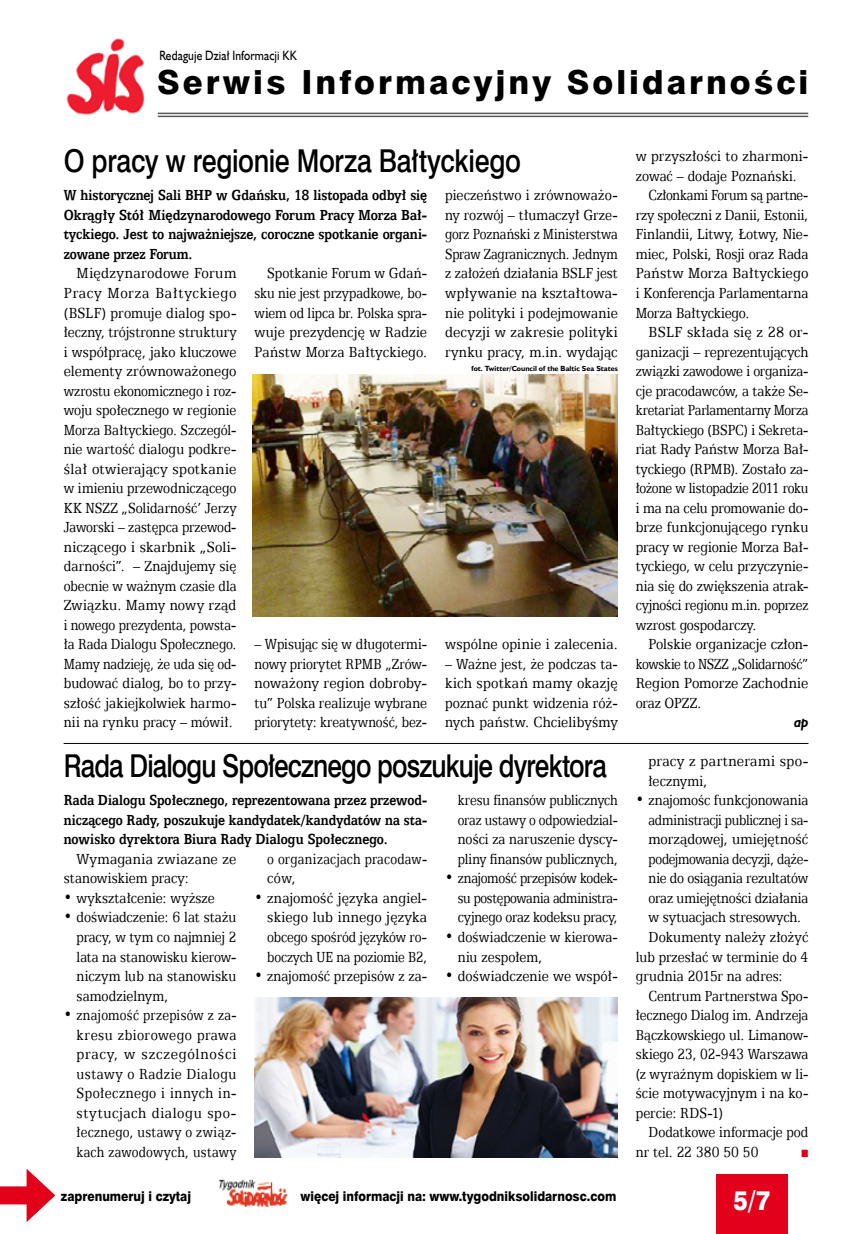
<style>
.page{position:relative;width:851px;height:1234px;background:#fff}
.page>*{position:absolute;margin:0;border:0;box-sizing:border-box;transform-origin:0 0}
.t1{font:33.3px "Swis 721 Hv EU";letter-spacing:.09em;color:#000}
.t2{font:31.5px "Swis 721 Md EU";letter-spacing:-.03em;color:#000;scale:.83 1}
.t3{font:31.5px "Swis 721 Md EU";letter-spacing:-.03em;color:#000;scale:.85 1}
.t4{font:27px "Swis 721 Hv EU";color:#fff;scale:.9 1}
.t5{font:16.5px/19.5px "Egyptian 505 EU";color:#000;text-align:justify;scale:.85 1}
.t6{font:16.5px/19.5px "Egyptian 505 EU";color:#000;scale:.89 1}
.t7{font:16.5px/19.5px "Egyptian 505 EU";color:#000;text-align:justify;scale:.86 1}
.t8{font:16.5px/19.5px "Egyptian 505 EU";color:#000;text-align:justify;scale:.84 1}
.t9{font:700 16.5px/19.5px "Egyptian 505 EU";color:#000;text-align:justify;scale:.85 1}
.t10{font:16.5px/19.5px "Egyptian 505 EU";color:#000;text-align:justify;scale:.82 1}
.t11{font:700 16.5px/19.5px "Egyptian 505 EU";color:#000;text-align:justify;scale:.84 1}
.t12{font:16.5px "Egyptian 505 EU";color:#000;scale:.83 1}
.t13{font:16.5px "Egyptian 505 EU";color:#000;scale:.88 1}
.t14{font:16.5px "Egyptian 505 EU";letter-spacing:-.02em;color:#000;scale:.82 1}
.t15{font:16.5px/19.5px "Egyptian 505 EU";color:#000;scale:.81 1}
.t16{font:16.5px "Egyptian 505 EU";color:#000;scale:.87 1}
.t17{font:16.5px "Egyptian 505 EU";letter-spacing:-.02em;color:#000;scale:.81 1}
.t18{font:16.5px "Egyptian 505 EU";letter-spacing:-.02em;color:#000;scale:.85 1}
.t19{font:italic 700 15px "Humanst 521 EU";color:#000;scale:.9 1}
.t20{font:13.5px "Swis 721 Hv EU";color:#000;scale:.9 1}
.t21{font:13.5px "Humanst 521 EU";letter-spacing:.015em;color:#000;scale:.85 1}
.t22{font:10.5px "Zapf Dingbats ITC";color:#e2001a;scale:.85 1}
.t23{font:700 7.5px "Humanst 521 EU";color:#000}
</style>
<div class="page">
<div style="left:716px;top:1174px;width:72px;height:59px;background:#e2001a"></div>
<img style="left:219px;top:1179px;width:69px;height:27px">
<div style="left:0;top:1186px;width:38px;height:18px;background:#e2001a"></div>
<svg style="left:27px;top:1169px;width:28px;height:52px"></svg>
<img style="left:66px;top:38px;width:80px;height:77px">
<hr style="left:158px;top:113px;width:650px;height:1px;background:#58585a">
<hr style="left:158px;top:116px;width:650px;height:1px;background:#58585a">
<img style="left:252px;top:374px;width:365px;height:243px">
<img style="left:254px;top:997px;width:363px;height:160px">
<hr style="left:64px;top:743px;width:744px;height:1px;background:#000">
<p class="t21" style="left:159px;top:47px;width:163px">Redaguje Dział Informacji KK</p>
<h1 class="t1" style="left:157px;top:62px;width:652px">Serwis Informacyjny Solidarności</h1>
<h2 class="t3" style="left:64px;top:141px;width:539px">O pracy w regionie Morza Bałtyckiego</h2>
<p class="t9" style="left:64px;top:185px;width:429px">W historycznej Sali BHP w Gdańsku, 18 listopada odbył się Okrągły Stół Międzynarodowego Forum Pracy Morza Bał&shy;tyckiego. Jest to najważniejsze, coroczne spotkanie organi&shy;zowane przez Forum.</p>
<p class="t6" style="left:64px;top:263px;width:195px;text-align:justify;text-indent:13px">Międzynarodowe Forum Pracy Morza Bałtyckiego (BSLF) promuje dialog spo&shy;łeczny, trójstronne struktury i współpracę, jako kluczowe elementy zrównoważonego wzrostu ekonomicznego i roz&shy;woju społecznego w regionie Morza Bałtyckiego. Szczegól&shy;nie wartość dialogu podkre&shy;ślał otwierający spotkanie w imieniu przewodniczącego KK NSZZ „Solidarność’ Jerzy Jaworski – zastępca przewod&shy;niczącego i skarbnik „Soli&shy;darności”. – Znajdujemy się obecnie w ważnym czasie dla Związku. Mamy nowy rząd i nowego prezydenta, powsta&shy;ła Rada Dialogu Społecznego.<br>Mamy nadzieję, że uda się od&shy;budować dialog, bo to przy&shy;szłość jakiejkolwiek harmo&shy;nii na rynku pracy – mówił.</p>
<p class="t5" style="left:254px;top:263px;width:204px;text-indent:13px">Spotkanie Forum w Gdań&shy;sku nie jest przypadkowe, bo&shy;wiem od lipca br. Polska spra&shy;wuje prezydencję w Radzie Państw Morza Bałtyckiego.</p>
<p class="t7" style="left:445px;top:185px;width:202px">pieczeństwo i zrównoważo&shy;ny rozwój – tłumaczył Grze&shy;gorz Poznański z Ministerstwa Spraw Zagranicznych. Jednym z założeń działania BSLF jest wpływanie na kształtowa&shy;nie polityki i podejmowanie decyzji w zakresie polityki rynku pracy, m.in. wydając</p>
<p class="t23" style="left:471px;top:364px;width:148px">fot. Twitter/Council of the Baltic Sea States</p>
<p class="t8" style="left:254px;top:634px;width:207px">– Wpisując się w długotermi&shy;nowy priorytet RPMB „Zrów&shy;noważony region dobroby&shy;tu” Polska realizuje wybrane priorytety: kreatywność, bez-</p>
<p class="t13" style="left:445px;top:634px;width:198px">wspólne opinie i zalecenia.</p>
<p class="t5" style="left:445px;top:653px;width:204px">– Ważne jest, że podczas ta&shy;kich spotkań mamy okazję poznać punkt widzenia róż&shy;nych państw. Chcielibyśmy</p>
<h2 class="t2" style="left:64px;top:746px;width:655px">Rada Dialogu Społecznego poszukuje dyrektora</h2>
<p class="t11" style="left:64px;top:790px;width:434px">Rada Dialogu Społecznego, reprezentowana przez przewod&shy;niczącego Rady, poszukuje kandydatek/kandydatów na sta&shy;nowisko dyrektora Biura Rady Dialogu Społecznego.</p>
<p class="t6" style="left:64px;top:848px;width:195px;text-indent:13px">Wymagania zwiazane ze stanowiskiem pracy:</p>
<p class="t5" style="left:64px;top:887px;width:179px">• wykształcenie: wyższe</p>
<p class="t5" style="left:77px;top:907px;width:189px;text-indent:-13px">• doświadczenie: 6 lat stażu pracy, w tym co najmniej 2 lata na stanowisku kierow&shy;niczym lub na stanowisku samodzielnym,</p>
<p class="t5" style="left:77px;top:1004px;width:189px;text-indent:-13px">• znajomość przepisów z za&shy;kresu zbiorowego prawa pracy, w szczególności ustawy o Radzie Dialogu Społecznego i innych in&shy;stytucjach dialogu spo&shy;łecznego, ustawy o związ&shy;kach zawodowych, ustawy</p>
<p class="t10" style="left:458px;top:790px;width:196px">kresu finansów publicznych oraz ustawy o odpowiedzial&shy;ności za naruszenie dyscy&shy;pliny finansów publicznych,</p>
<p class="t5" style="left:458px;top:868px;width:189px;text-indent:-13px">• znajomość przepisów kodek&shy;su postępowania administra&shy;cyjnego oraz kodeksu pracy,</p>
<p class="t5" style="left:458px;top:926px;width:189px;text-indent:-13px">• doświadczenie w kierowa&shy;niu zespołem,</p>
<p class="t5" style="left:445px;top:965px;width:204px">• doświadczenie we współ-</p>
<p class="t15" style="left:267px;top:848px;width:199px">o organizacjach pracodaw&shy;ców,</p>
<p class="t5" style="left:267px;top:887px;width:189px;text-indent:-13px">• znajomość języka angiel&shy;skiego lub innego języka obcego spośród języków ro&shy;boczych UE na poziomie B2,</p>
<p class="t5" style="left:254px;top:965px;width:204px">• znajomość przepisów z za-</p>
<p class="t20" style="left:61px;top:1187px;width:146px">zaprenumeruj i czytaj</p>
<p class="t20" style="left:300px;top:1187px;width:352px">więcej informacji na: www.tygodniksolidarnosc.com</p>
<p class="t13" style="left:635px;top:147px;width:198px">w przyszłości to zharmoni-</p>
<p class="t5" style="left:635px;top:166px;width:191px">zować – dodaje Poznański.</p>
<p class="t15" style="left:648px;top:185px;width:199px">Członkami Forum są partne-</p>
<p class="t8" style="left:635px;top:205px;width:207px">rzy społeczni z Danii, Estonii,</p>
<p class="t5" style="left:635px;top:224px;width:204px">Finlandii, Litwy, Łotwy, Nie-</p>
<p class="t7" style="left:635px;top:244px;width:202px">miec, Polski, Rosji oraz Rada</p>
<p class="t6" style="left:635px;top:263px;width:195px">Państw Morza Bałtyckiego</p>
<p class="t7" style="left:635px;top:283px;width:202px">i Konferencja Parlamentarna</p>
<p class="t5" style="left:635px;top:302px;width:135px">Morza Bałtyckiego.</p>
<p class="t6" style="left:648px;top:322px;width:181px">BSLF składa się z 28 or-</p>
<p class="t7" style="left:635px;top:341px;width:202px">ganizacji – reprezentujących</p>
<p class="t12" style="left:635px;top:361px;width:209px">związki zawodowe i organiza-</p>
<p class="t5" style="left:635px;top:380px;width:204px">cje pracodawców, a także Se-</p>
<p class="t10" style="left:635px;top:400px;width:212px">kretariat Parlamentarny Morza</p>
<p class="t8" style="left:635px;top:419px;width:207px">Bałtyckiego (BSPC) i Sekreta-</p>
<p class="t5" style="left:635px;top:439px;width:204px">riat Rady Państw Morza Bał-</p>
<p class="t5" style="left:635px;top:458px;width:204px">tyckiego (RPMB). Zostało za-</p>
<p class="t14" style="left:635px;top:478px;width:212px">łożone w listopadzie 2011 roku</p>
<p class="t18" style="left:635px;top:498px;width:204px">i ma na celu promowanie do-</p>
<p class="t16" style="left:635px;top:517px;width:200px">brze funkcjonującego rynku</p>
<p class="t7" style="left:635px;top:536px;width:202px">pracy w regionie Morza Bał-</p>
<p class="t7" style="left:635px;top:556px;width:202px">tyckiego, w celu przyczynie-</p>
<p class="t5" style="left:635px;top:575px;width:204px">nia się do zwiększenia atrak-</p>
<p class="t12" style="left:635px;top:595px;width:209px">cyjności regionu m.in. poprzez</p>
<p class="t5" style="left:635px;top:614px;width:143px">wzrost gospodarczy.</p>
<p class="t16" style="left:648px;top:634px;width:185px">Polskie organizacje człon-</p>
<p class="t10" style="left:635px;top:653px;width:212px">kowskie to NSZZ „Solidarność”</p>
<p class="t6" style="left:635px;top:673px;width:195px">Region Pomorze Zachodnie</p>
<p class="t5" style="left:635px;top:692px;width:79px">oraz OPZZ.</p>
<p class="t19" style="left:793px;top:712px;width:18px">ap</p>
<p class="t6" style="left:648px;top:751px;width:181px">pracy z partnerami spo&shy;łecznymi,</p>
<p class="t5" style="left:635px;top:790px;width:204px">• znajomośc funkcjonowania</p>
<p class="t14" style="left:648px;top:810px;width:196px">administracji publicznej i sa-</p>
<p class="t13" style="left:648px;top:829px;width:183px">morządowej, umiejętność</p>
<p class="t17" style="left:648px;top:849px;width:199px">podejmowania decyzji, dąże-</p>
<p class="t8" style="left:648px;top:868px;width:192px">nie do osiągania rezultatów</p>
<p class="t8" style="left:648px;top:887px;width:192px">oraz umiejętności działania</p>
<p class="t5" style="left:648px;top:907px;width:181px">w sytuacjach stresowych.</p>
<p class="t7" style="left:648px;top:926px;width:187px">Dokumenty należy złożyć</p>
<p class="t5" style="left:635px;top:946px;width:204px">lub przesłać w terminie do 4</p>
<p class="t5" style="left:635px;top:965px;width:174px">grudnia 2015r na adres:</p>
<p class="t8" style="left:648px;top:985px;width:192px">Centrum Partnerstwa Spo-</p>
<p class="t12" style="left:635px;top:1005px;width:209px">łecznego Dialog im. Andrzeja</p>
<p class="t8" style="left:635px;top:1024px;width:207px">Bączkowskiego ul. Limanow-</p>
<p class="t8" style="left:635px;top:1043px;width:207px">skiego 23, 02-943 Warszawa</p>
<p class="t8" style="left:635px;top:1063px;width:207px">(z wyraźnym dopiskiem w li-</p>
<p class="t5" style="left:635px;top:1082px;width:204px">ście motywacyjnym i na ko-</p>
<p class="t5" style="left:635px;top:1102px;width:104px">percie: RDS-1)</p>
<p class="t8" style="left:648px;top:1121px;width:192px">Dodatkowe informacje pod</p>
<p class="t5" style="left:635px;top:1141px;width:146px">nr tel. 22 380 50 50</p>
<p class="t22" style="left:801px;top:1147px;width:9px">■</p>
<h3 class="t4" style="left:733px;top:1183px;width:42px">5/7</h3>
</div>
